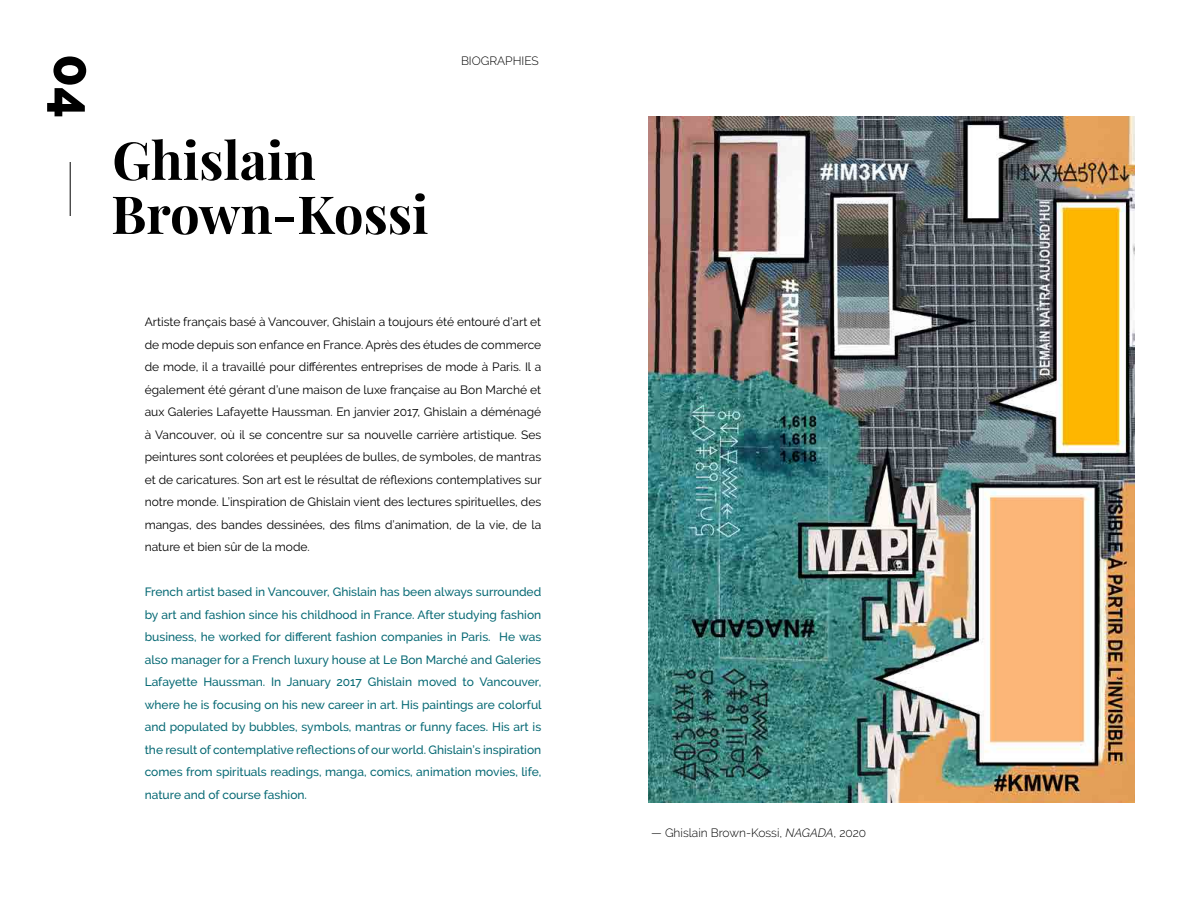
<style>
.page{position:relative;width:1188px;height:918px;background:#fff}
.page>*{position:absolute;margin:0;border:0;box-sizing:border-box;transform-origin:0 0}
.t1{font:800 54px "Raleway";color:#000}
.t2{font:700 52.5px/54px "Playfair Display";color:#000}
.t3{font:12px/22.5px "Raleway";color:#000;text-align:justify}
.t4{font:500 12px/22.5px "Raleway";color:#066974;text-align:justify}
.t5{font:300 12px "Raleway";color:#000}
.s1{font-style:italic}
</style>
<div class="page">
<hr style="left:70px;top:162px;width:1px;height:54px;background:#000">
<img style="left:648px;top:117px;width:486px;height:686px">
<h1 class="t1" style="left:104px;top:54px;width:66px;rotate:90deg">04</h1>
<h2 class="t2" style="left:111px;top:133px;width:319px">Ghislain<br>Brown-Kossi</h2>
<p class="t5" style="left:461px;top:54px;width:79px">BIOGRAPHIES</p>
<p class="t3" style="left:145px;top:311px;width:398px">Artiste français basé à Vancouver, Ghislain a toujours été entouré d’art et de mode depuis son enfance en France. Après des études de commerce de mode, il a travaillé pour différentes entreprises de mode à Paris. Il a également été gérant d’une maison de luxe française au Bon Marché et aux Galeries Lafayette Haussman. En janvier 2017, Ghislain a déménagé à Vancouver, où il se concentre sur sa nouvelle carrière artistique. Ses peintures sont colorées et peuplées de bulles, de symboles, de mantras et de caricatures. Son art est le résultat de réflexions contemplatives sur notre monde. L’inspiration de Ghislain vient des lectures spirituelles, des mangas, des bandes dessinées, des films d’animation, de la vie, de la nature et bien sûr de la mode.</p>
<p class="t4" style="left:145px;top:581px;width:398px">French artist based in Vancouver, Ghislain has been always surrounded by art and fashion since his childhood in France. After studying fashion business, he worked for different fashion companies in Paris. He was also manager for a French luxury house at Le Bon Marché and Galeries Lafayette Haussman. In January 2017 Ghislain moved to Vancouver, where he is focusing on his new career in art. His paintings are colorful and populated by bubbles, symbols, mantras or funny faces. His art is the result of contemplative reflections of our world. Ghislain’s inspiration comes from spirituals readings, manga, comics, animation movies, life, nature and of course fashion.</p>
<p class="t5" style="left:651px;top:826px;width:217px">— Ghislain Brown-Kossi, <span class="s1">NAGADA</span>, 2020</p>
</div>
